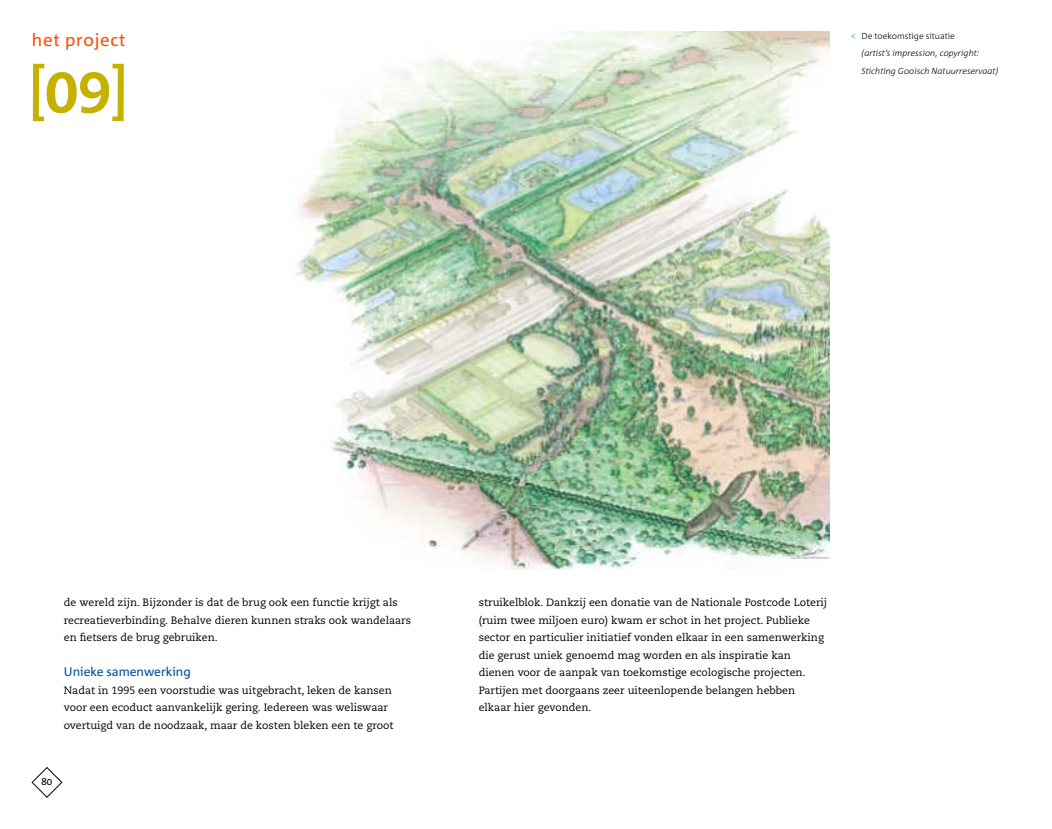
<style>
.page{position:relative;width:1052px;height:829px;background:#fff}
.page>*{position:absolute;margin:0;border:0;box-sizing:border-box;transform-origin:0 0}
.t1{font:700 56.25px "Caecilia";color:#c4b100}
.t2{font:17.5px "Agrofont Normaal";letter-spacing:.045em;color:#ff4c03}
.t3{font:12.5px "Agrofont Normaal";color:#0351a0}
.t4{font:10.62px/17.5px "Caecilia";color:#000}
.t5{font:10px "Agrofont Normaal";color:#000}
.t6{font:8.75px/17.5px "Agrofont Mager Cursief";color:#000}
.t7{font:8.75px "Agrofont Mager";color:#000}
.s1{font-weight:800}
.s2{color:#009fc6}
</style>
<div class="page">
<img style="left:296px;top:32px;width:533px;height:538px">
<svg style="left:32px;top:767px;width:30px;height:30px"></svg>
<h2 class="t2" style="left:32px;top:33px;width:95px">het project</h2>
<h1 class="t1" style="left:28px;top:64px;width:101px">[<span class="s1">09</span>]</h1>
<p class="t7" style="left:850px;top:32px;width:105px"><span class="s2">&lt;</span> De toekomstige situatie</p>
<p class="t6" style="left:861px;top:45px;width:138px">(artist’s impression, copyright:<br>Stichting Gooisch Natuurreservaat)</p>
<p class="t4" style="left:64px;top:595px;width:349px">de wereld zijn. Bijzonder is dat de brug ook een functie krijgt als recreatieverbinding. Behalve dieren kunnen straks ook wandelaars en fietsers de brug gebruiken.</p>
<p class="t3" style="left:64px;top:667px;width:128px">Unieke samenwerking</p>
<p class="t4" style="left:64px;top:682px;width:331px">Nadat in 1995 een voorstudie was uitgebracht, leken de kansen voor een ecoduct aanvankelijk gering. Iedereen was weliswaar overtuigd van de noodzaak, maar de kosten bleken een te groot</p>
<p class="t5" style="left:42px;top:778px;width:12px">80</p>
<p class="t4" style="left:478px;top:595px;width:350px">struikelblok. Dankzij een donatie van de Nationale Postcode Loterij (ruim twee miljoen euro) kwam er schot in het project. Publieke sector en particulier initiatief vonden elkaar in een samenwerking die gerust uniek genoemd mag worden en als inspiratie kan dienen voor de aanpak van toekomstige ecologische projecten.<br>Partijen met doorgaans zeer uiteenlopende belangen hebben elkaar hier gevonden.</p>
</div>
